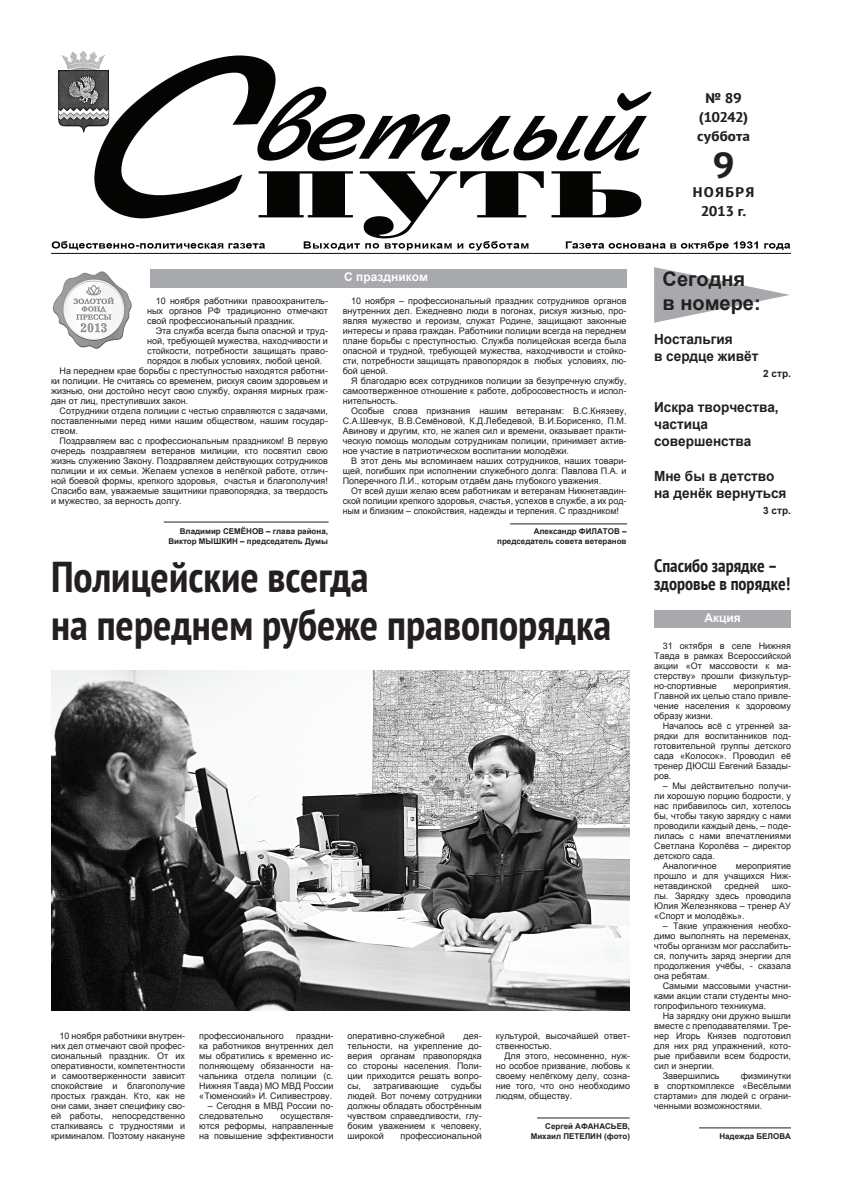
<style>
.page{position:relative;width:842px;height:1191px;background:#fff}
.page>*{position:absolute;margin:0;border:0;box-sizing:border-box;transform-origin:0 0}
.t1{font:700 condensed 43px/48px "PT Sans";color:#231f20}
.t2{font:700 condensed 36px "PT Sans";color:#231f20;scale:1.3 1}
.t3{font:700 20px/24px "Arial";color:#231f20}
.t4{font:700 condensed 18px/18px "PT Sans";color:#231f20}
.t5{font:700 14px/17px "Arial";color:#231f20}
.t6{font:700 condensed 14px/19px "PT Sans";letter-spacing:-.01em;color:#231f20;text-align:center;scale:1.3 1}
.t7{font:700 condensed 14px/19px "PT Sans";letter-spacing:.07em;color:#231f20;text-align:center;scale:1.3 1}
.t8{font:700 12px "Arial";color:#fff}
.t9{font:700 10px "Arial";color:#231f20}
.t10{font:9px/10px "Arial";color:#231f20;text-align:justify}
.t11{font:700 8px/10px "Arial";color:#231f20;text-align:right}
</style>
<div class="page">
<svg style="left:654px;top:267px;width:136px;height:56px"></svg>
<div style="left:654px;top:610px;width:137px;height:17px;background:#a8a9ad"></div>
<div style="left:150px;top:269px;width:476px;height:18px;background:#a8a9ad"></div>
<img style="left:52px;top:271px;width:80px;height:78px">
<img style="left:51px;top:51px;width:740px;height:203px">
<hr style="left:699px;top:1127px;width:92px;height:1px;background:#231f20">
<img style="left:51px;top:671px;width:579px;height:339px">
<hr style="left:537px;top:1117px;width:93px;height:1px;background:#231f20">
<hr style="left:164px;top:522px;width:165px;height:1px;background:#231f20">
<hr style="left:510px;top:523px;width:117px;height:1px;background:#231f20">
<p class="t10" style="left:147px;top:296px;width:182px;text-indent:9px">10 ноября работники правоохранитель&shy;ных органов РФ традиционно отмечают свой профессиональный праздник.</p>
<p class="t10" style="left:156px;top:326px;width:174px">Эта служба всегда была опасной и труд-</p>
<p class="t10" style="left:147px;top:336px;width:182px">ной, требующей мужества, находчивости и</p>
<p class="t10" style="left:147px;top:346px;width:182px">стойкости, потребности защищать право-</p>
<p class="t10" style="left:147px;top:356px;width:177px">порядок в любых условиях, любой ценой.</p>
<p class="t10" style="left:60px;top:366px;width:270px">На переднем крае борьбы с преступностью находятся работни-</p>
<p class="t10" style="left:51px;top:376px;width:278px">ки полиции. Не считаясь со временем, рискуя своим здоровьем и</p>
<p class="t10" style="left:51px;top:386px;width:278px">жизнью, они достойно несут свою службу, охраняя мирных граж-</p>
<p class="t10" style="left:51px;top:396px;width:139px">дан от лиц, преступивших закон.</p>
<p class="t10" style="left:60px;top:406px;width:270px">Сотрудники отдела полиции с честью справляются с задачами,</p>
<p class="t10" style="left:51px;top:416px;width:278px">поставленными перед ними нашим обществом, нашим государ-</p>
<p class="t10" style="left:51px;top:426px;width:29px">ством.</p>
<p class="t10" style="left:60px;top:436px;width:270px">Поздравляем вас с профессиональным праздником! В первую</p>
<p class="t10" style="left:51px;top:446px;width:278px">очередь поздравляем ветеранов милиции, кто посвятил свою</p>
<p class="t10" style="left:51px;top:456px;width:278px">жизнь служению Закону. Поздравляем действующих сотрудников</p>
<p class="t10" style="left:51px;top:466px;width:278px">полиции и их семьи. Желаем успехов в нелёгкой работе, отлич-</p>
<p class="t10" style="left:51px;top:476px;width:278px">ной боевой формы, крепкого здоровья, счастья и благополучия!</p>
<p class="t10" style="left:51px;top:486px;width:278px">Спасибо вам, уважаемые защитники правопорядка, за твердость</p>
<p class="t10" style="left:51px;top:496px;width:132px">и мужество, за верность долгу.</p>
<p class="t11" style="left:168px;top:526px;width:161px">Владимир СЕМЁНОВ – глава района,<br>Виктор МЫШКИН – председатель Думы</p>
<h3 class="t8" style="left:344px;top:269px;width:85px">С праздником</h3>
<p class="t10" style="left:343px;top:296px;width:285px;text-indent:9px">10 ноября – профессиональный праздник сотрудников органов внутренних дел. Ежедневно люди в погонах, рискуя жизнью, про&shy;являя мужество и героизм, служат Родине, защищают законные интересы и права граждан. Работники полиции всегда на переднем плане борьбы с преступностью. Служба полицейская всегда была опасной и трудной, требующей мужества, находчивости и стойко&shy;сти, потребности защищать правопорядок в любых условиях, лю&shy;бой ценой.</p>
<p class="t10" style="left:343px;top:376px;width:285px;text-indent:9px">Я благодарю всех сотрудников полиции за безупречную службу, самоотверженное отношение к работе, добросовестность и испол&shy;нительность.</p>
<p class="t10" style="left:343px;top:406px;width:285px;text-indent:9px">Особые слова признания нашим ветеранам: В.С.Князеву, С.А.Шевчук, В.В.Семёновой, К.Д.Лебедевой, В.И.Борисенко, П.М.<br>Авинову и другим, кто, не жалея сил и времени, оказывает практи&shy;ческую помощь молодым сотрудникам полиции, принимает актив&shy;ное участие в патриотическом воспитании молодёжи.</p>
<p class="t10" style="left:343px;top:456px;width:285px;text-indent:9px">В этот день мы вспоминаем наших сотрудников, наших товари&shy;щей, погибших при исполнении служебного долга: Павлова П.А. и Поперечного Л.И., которым отдаём дань глубокого уважения.</p>
<p class="t10" style="left:343px;top:486px;width:285px;text-indent:9px">От всей души желаю всем работникам и ветеранам Нижнетавдин&shy;ской полиции крепкого здоровья, счастья, успехов в службе, а их род&shy;ным и близким – спокойствия, надежды и терпения. С праздником!</p>
<p class="t11" style="left:497px;top:526px;width:131px">Александр ФИЛАТОВ – председатель совета ветеранов</p>
<h1 class="t1" style="left:51px;top:552px;width:562px">Полицейские всегда<br>на переднем рубеже правопорядка</h1>
<p class="t10" style="left:51px;top:1030px;width:136px;text-indent:9px">10 ноября работники внутрен&shy;них дел отмечают свой профес&shy;сиональный праздник. От их оперативности, компетентности и самоотверженности зависит спокойствие и благополучие простых граждан. Кто, как не они сами, знает специфику сво&shy;ей работы, непосредственно сталкиваясь с трудностями и криминалом. Поэтому накануне</p>
<p class="t10" style="left:199px;top:1030px;width:86px">профессионального</p>
<p class="t10" style="left:199px;top:1030px;width:136px;text-indent:97px">праздни&shy;ка работников внутренних дел мы обратились к временно ис&shy;полняющему обязанности на&shy;чальника отдела полиции (с.<br>Нижняя Тавда) МО МВД России «Тюменский» И. Силивестрову.</p>
<p class="t10" style="left:199px;top:1100px;width:136px;text-indent:9px">– Сегодня в МВД России по&shy;следовательно</p>
<p class="t10" style="left:199px;top:1110px;width:136px;text-indent:81px">осуществля&shy;ются реформы, направленные на повышение эффективности</p>
<p class="t10" style="left:348px;top:1030px;width:99px">оперативно-служебной</p>
<p class="t10" style="left:348px;top:1030px;width:136px;text-indent:116px">дея&shy;тельности, на укрепление до&shy;верия органам правопорядка со стороны населения. Поли&shy;ции приходится решать вопро&shy;сы,</p>
<p class="t10" style="left:348px;top:1080px;width:136px;text-indent:104px">судьбы людей. Вот почему сотрудники должны обладать обострённым чувством справедливости, глу&shy;боким уважением к человеку, широкой</p>
<p class="t10" style="left:373px;top:1080px;width:67px">затрагивающие</p>
<p class="t10" style="left:400px;top:1130px;width:83px">профессиональной</p>
<p class="t10" style="left:496px;top:1030px;width:136px">культурой, высочайшей ответ&shy;ственностью.</p>
<p class="t10" style="left:496px;top:1050px;width:136px;text-indent:9px">Для этого, несомненно, нуж&shy;но особое призвание, любовь к своему нелёгкому делу, созна&shy;ние того, что оно необходимо людям, обществу.</p>
<p class="t11" style="left:531px;top:1121px;width:101px">Сергей АФАНАСЬЕВ,<br>Михаил ПЕТЕЛИН (фото)</p>
<h3 class="t6" style="left:697px;top:88px;width:42px">№ 89 (10242) суббота</h3>
<h2 class="t2" style="left:712px;top:142px;width:19px">9</h2>
<h3 class="t7" style="left:693px;top:182px;width:49px">ноября<br>2013 г.</h3>
<h3 class="t3" style="left:663px;top:267px;width:100px">Сегодня в номере:</h3>
<h3 class="t5" style="left:654px;top:331px;width:106px">Ностальгия<br>в сердце живёт</h3>
<h3 class="t5" style="left:654px;top:399px;width:126px">Искра творчества, частица совершенства</h3>
<h3 class="t5" style="left:654px;top:467px;width:134px">Мне бы в детство на денёк вернуться</h3>
<p class="t9" style="left:763px;top:503px;width:29px">3 стр.</p>
<p class="t9" style="left:763px;top:367px;width:29px">2 стр.</p>
<h3 class="t4" style="left:654px;top:556px;width:138px">Спасибо зарядке – здоровье в порядке!</h3>
<h3 class="t8" style="left:704px;top:610px;width:38px">Акция</h3>
<p class="t10" style="left:654px;top:640px;width:138px;text-indent:9px">31 октября в селе Нижняя Тавда в рамках Всероссийской акции «От массовости к ма&shy;стерству» прошли физкультур&shy;но-спортивные</p>
<p class="t10" style="left:654px;top:680px;width:138px;text-indent:79px">мероприятия.<br>Главной их целью стало привле&shy;чение населения к здоровому образу жизни.</p>
<p class="t10" style="left:654px;top:720px;width:138px;text-indent:9px">Началось всё с утренней за&shy;рядки для воспитанников под&shy;готовительной группы детского сада «Колосок». Проводил её тренер ДЮСШ Евгений Базады&shy;ров.</p>
<p class="t10" style="left:663px;top:780px;width:130px">– Мы действительно получи-</p>
<p class="t10" style="left:654px;top:790px;width:138px">ли хорошую порцию бодрости, у</p>
<p class="t10" style="left:654px;top:800px;width:138px">нас прибавилось сил, хотелось</p>
<p class="t10" style="left:654px;top:810px;width:138px">бы, чтобы такую зарядку с нами</p>
<p class="t10" style="left:654px;top:820px;width:138px">проводили каждый день, – поде-</p>
<p class="t10" style="left:654px;top:830px;width:138px">лилась с нами впечатлениями</p>
<p class="t10" style="left:654px;top:840px;width:138px">Светлана Королёва – директор</p>
<p class="t10" style="left:654px;top:850px;width:62px">детского сада.</p>
<p class="t10" style="left:663px;top:860px;width:56px">Аналогичное</p>
<p class="t10" style="left:654px;top:860px;width:138px;text-indent:82px">мероприятие прошло и для учащихся Ниж&shy;нетавдинской</p>
<p class="t10" style="left:724px;top:880px;width:36px">средней</p>
<p class="t10" style="left:654px;top:880px;width:138px;text-indent:118px">шко&shy;лы. Зарядку здесь проводила Юлия Железнякова – тренер АУ «Спорт и молодёжь».</p>
<p class="t10" style="left:654px;top:920px;width:138px;text-indent:9px">– Такие упражнения необхо&shy;димо выполнять на переменах, чтобы организм мог расслабить&shy;ся, получить заряд энергии для продолжения учёбы, - сказала она ребятам.</p>
<p class="t10" style="left:654px;top:980px;width:138px;text-indent:9px">Самыми массовыми участни&shy;ками акции стали студенты мно&shy;гопрофильного техникума.</p>
<p class="t10" style="left:663px;top:1010px;width:130px">На зарядку они дружно вышли</p>
<p class="t10" style="left:654px;top:1020px;width:138px">вместе с преподавателями. Тре-</p>
<p class="t10" style="left:654px;top:1030px;width:138px">нер Игорь Князев подготовил</p>
<p class="t10" style="left:654px;top:1040px;width:138px">для них ряд упражнений, кото-</p>
<p class="t10" style="left:654px;top:1050px;width:138px">рые прибавили всем бодрости,</p>
<p class="t10" style="left:654px;top:1060px;width:62px">сил и энергии.</p>
<p class="t10" style="left:663px;top:1070px;width:58px">Завершились</p>
<p class="t10" style="left:654px;top:1070px;width:138px;text-indent:87px">физминутки в спорткомплексе «Весёлыми стартами» для людей с ограни&shy;ченными возможностями.</p>
<p class="t11" style="left:719px;top:1131px;width:73px">Надежда БЕЛОВА</p>
</div>
